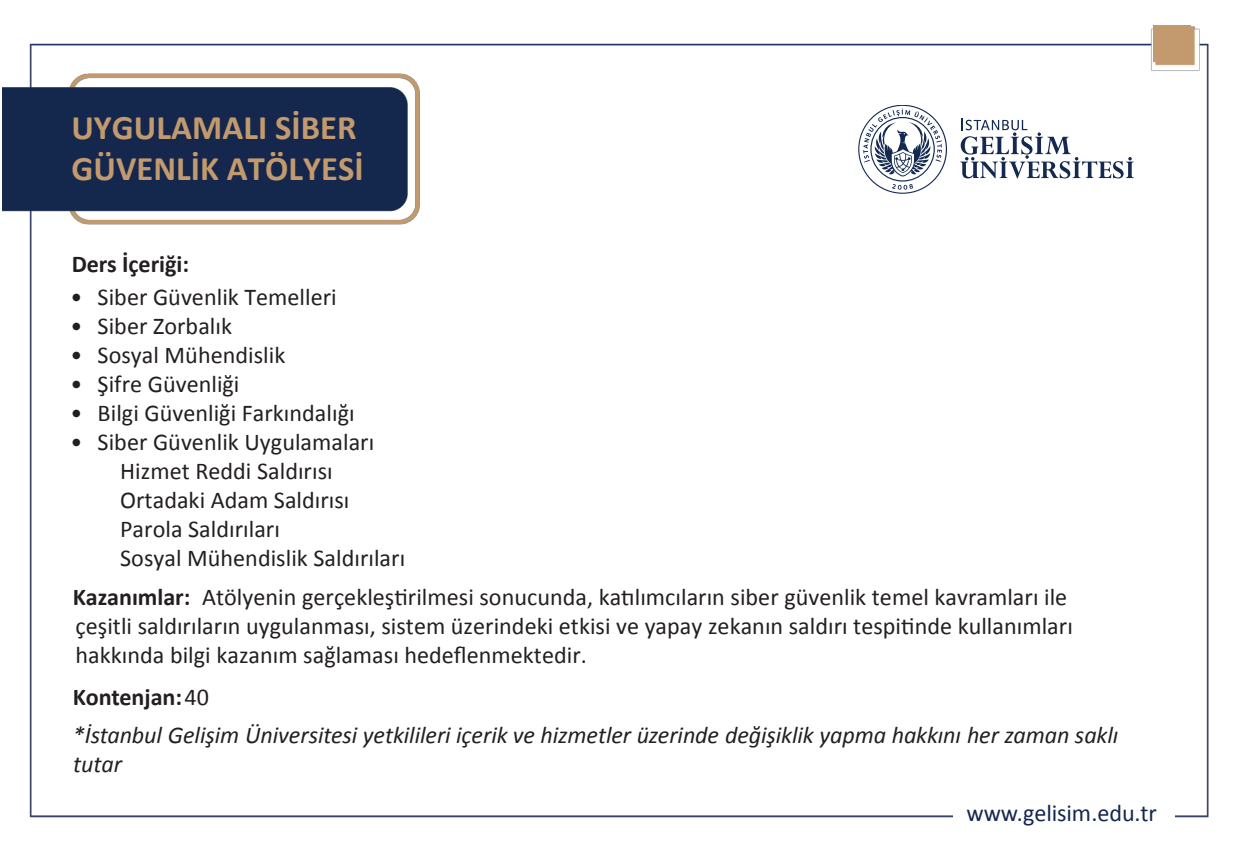
<style>
.page{position:relative;width:1233px;height:851px;background:#fff}
.page>*{position:absolute;margin:0;border:0;box-sizing:border-box;transform-origin:0 0}
.t1{font:700 34.5px/41.4px "Calibri";color:#c29a6d}
.t2{font:24.15px/29px "Calibri";color:#231f20}
.t3{font:italic 24.15px/38.5px "Calibri";letter-spacing:-.005em;color:#231f20}
.t4{font:700 24.15px "Calibri";color:#231f20}
.t5{font:24.15px "Calibri";letter-spacing:-.005em;color:#15274d}
.s1{font-weight:700;font-style:normal}
.s2{font-style:normal}
</style>
<div class="page">
<img style="left:3px;top:26px;width:1206px;height:792px">
<svg style="left:858px;top:105px;width:89px;height:89px"></svg>
<svg style="left:960px;top:118px;width:173px;height:60px"></svg>
<div style="left:92px;top:112px;width:266px;height:69px;background:#15274d"></div>
<div style="left:953px;top:791px;width:222px;height:42px;background:#fff"></div>
<div style="left:1153px;top:25px;width:38px;height:37px;background:#c29a6d"></div>
<h1 class="t1" style="left:71px;top:106px;width:294px">UYGULAMALI SİBER<br>GÜVENLİK ATÖLYESİ</h1>
<p class="t4" style="left:72px;top:246px;width:119px">Ders İçeriği:</p>
<p class="t2" style="left:71px;top:282px;width:268px">• Siber Güvenlik Temelleri</p>
<p class="t2" style="left:71px;top:311px;width:163px">• Siber Zorbalık</p>
<p class="t2" style="left:71px;top:340px;width:216px">• Sosyal Mühendislik</p>
<p class="t2" style="left:71px;top:369px;width:170px">• Şifre Güvenliği</p>
<p class="t2" style="left:71px;top:397px;width:285px">• Bilgi Güvenliği Farkındalığı</p>
<p class="t2" style="left:120px;top:426px;width:287px;text-indent:-49px">• Siber Güvenlik Uygulamaları<br>Hizmet Reddi Saldırısı<br>Ortadaki Adam Saldırısı<br>Parola Saldırıları<br>Sosyal Mühendislik Saldırıları</p>
<p class="t2" style="left:76px;top:582px;width:999px;text-indent:126px">Atölyenin gerçekleştirilmesi sonucunda, katılımcıların siber güvenlik temel kavramları ile çeşitli saldırıların uygulanması, sistem üzerindeki etkisi ve yapay zekanın saldırı tespitinde kullanımları hakkında bilgi kazanım sağlaması hedeflenmektedir.</p>
<p class="t4" style="left:73px;top:580px;width:119px">Kazanımlar:</p>
<p class="t3" style="left:73px;top:676px;width:1047px"><span class="s1">Kontenjan:</span><span class="s2">40<br></span>*İstanbul Gelişim Üniversitesi yetkilileri içerik ve hizmetler üzerinde değişiklik yapma hakkını her zaman saklı</p>
<p class="t3" style="left:73px;top:743px;width:51px">tutar</p>
<p class="t5" style="left:966px;top:796px;width:192px">www.gelisim.edu.tr</p>
</div>
